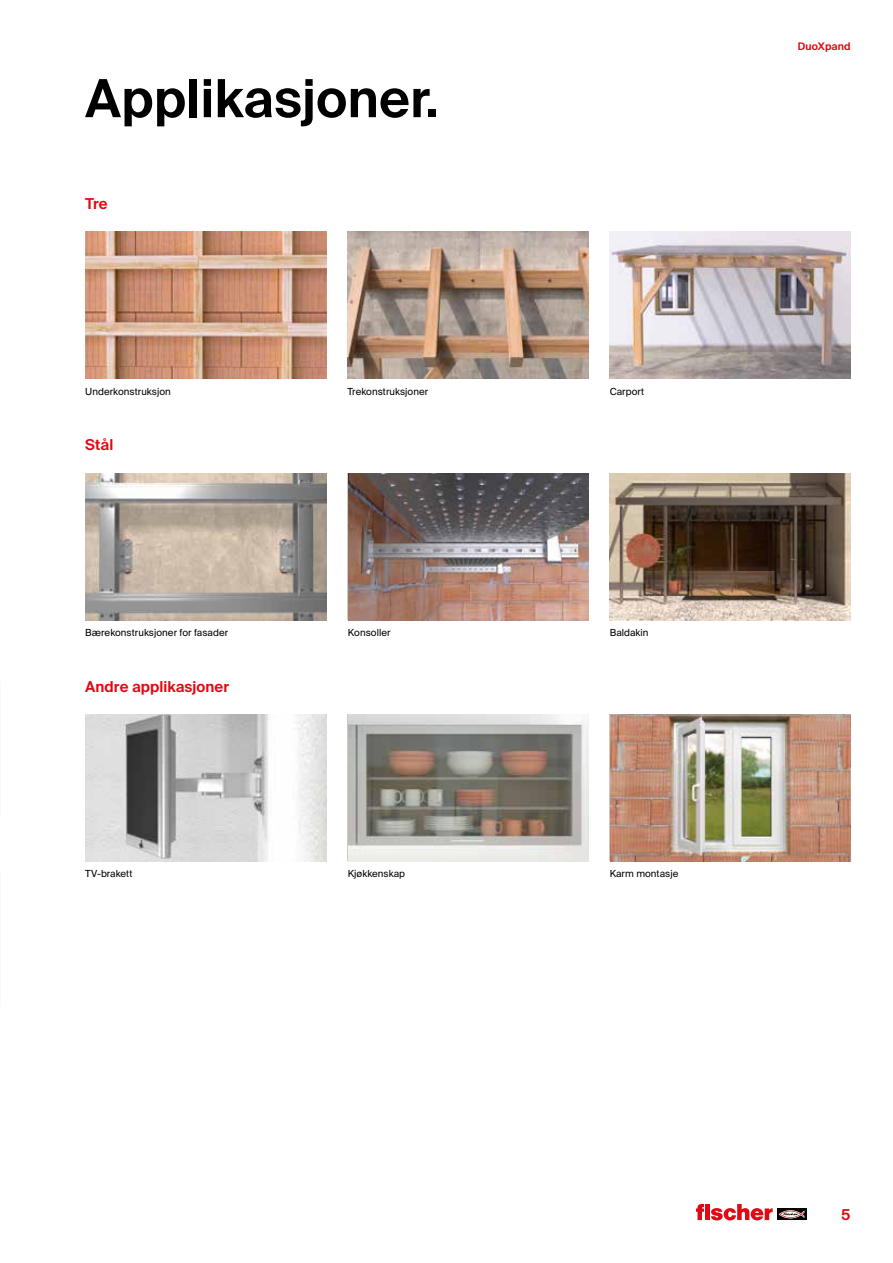
<style>
.page{position:relative;width:893px;height:1263px;background:#fff}
.page>*{position:absolute;margin:0;border:0;box-sizing:border-box;transform-origin:0 0}
.t1{font:600 52.5px "fischerstrong";letter-spacing:.005em;color:#000}
.t2{font:600 15px "fischerstrong";letter-spacing:.005em;color:#e30613}
.t3{font:600 10.5px "fischerstrong";letter-spacing:.005em;color:#e30613}
.t4{font:9.75px "fischerstrong";letter-spacing:.005em;color:#000}
</style>
<div class="page">
<svg style="left:777px;top:1208px;width:29px;height:12px"></svg>
<svg style="left:779px;top:1210px;width:25px;height:8px"></svg>
<svg style="left:696px;top:1204px;width:77px;height:16px"></svg>
<img style="left:347px;top:232px;width:241px;height:146px">
<img style="left:85px;top:232px;width:241px;height:146px">
<img style="left:85px;top:474px;width:241px;height:146px">
<img style="left:85px;top:714px;width:241px;height:147px">
<img style="left:348px;top:474px;width:241px;height:146px">
<img style="left:348px;top:714px;width:241px;height:147px">
<img style="left:610px;top:474px;width:241px;height:146px">
<img style="left:610px;top:714px;width:241px;height:147px">
<img style="left:610px;top:232px;width:240px;height:146px">
<h1 class="t1" style="left:85px;top:68px;width:355px">Applikasjoner.</h1>
<h2 class="t2" style="left:85px;top:195px;width:24px">Tre</h2>
<p class="t4" style="left:85px;top:386px;width:87px">Underkonstruksjon</p>
<h2 class="t2" style="left:85px;top:436px;width:30px">Stål</h2>
<p class="t4" style="left:85px;top:627px;width:144px">Bærekonstruksjoner for fasader</p>
<h2 class="t2" style="left:85px;top:678px;width:145px">Andre applikasjoner</h2>
<p class="t4" style="left:85px;top:868px;width:49px">TV-brakett</p>
<p class="t4" style="left:347px;top:386px;width:82px">Trekonstruksjoner</p>
<p class="t4" style="left:610px;top:386px;width:36px">Carport</p>
<p class="t4" style="left:348px;top:627px;width:44px">Konsoller</p>
<p class="t4" style="left:348px;top:868px;width:59px">Kjøkkenskap</p>
<p class="t4" style="left:610px;top:627px;width:40px">Baldakin</p>
<p class="t4" style="left:610px;top:868px;width:70px">Karm montasje</p>
<p class="t3" style="left:798px;top:41px;width:54px">DuoXpand</p>
<h2 class="t2" style="left:841px;top:1206px;width:11px">5</h2>
</div>
